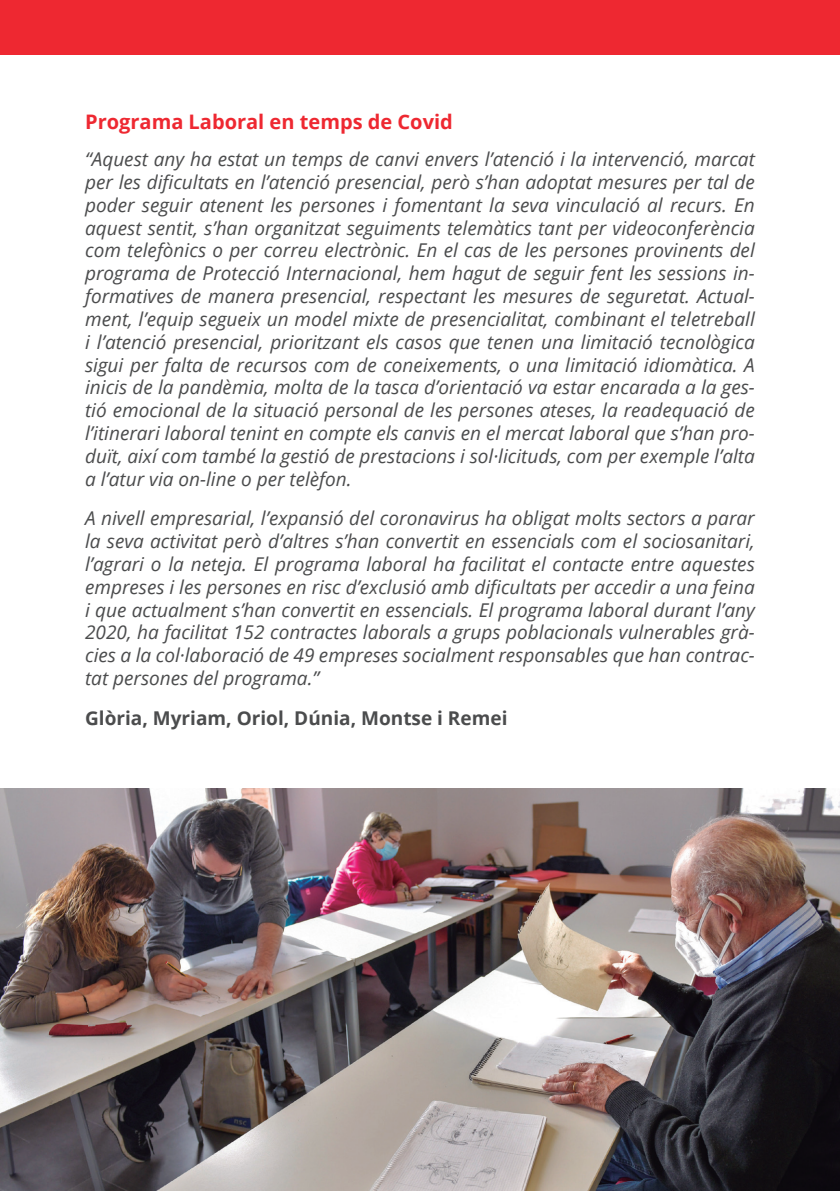
<style>
.page{position:relative;width:840px;height:1191px;background:#fff}
.page>*{position:absolute;margin:0;border:0;box-sizing:border-box;transform-origin:0 0}
.t1{font:700 20px "Open Sans";color:#ee2831}
.t2{font:italic 19px/22.8px "Open Sans";color:#4b4c4d;text-align:justify}
.t3{font:700 19px "Open Sans";color:#4b4c4d}
</style>
<div class="page">
<div style="left:0;top:0;width:839px;height:55px;background:#ee2831"></div>
<img style="left:0;top:788px;width:839px;height:403px">
<p class="t1" style="left:85px;top:107px;width:369px">Programa Laboral en temps de Covid</p>
<p class="t2" style="left:85px;top:147px;width:670px">“Aquest any ha estat un temps de canvi envers l’atenció i la intervenció, marcat per les dificultats en l’atenció presencial, però s’han adoptat mesures per tal de poder seguir atenent les persones i fomentant la seva vinculació al recurs. En aquest sentit, s’han organitzat seguiments telemàtics tant per videoconferència com telefònics o per correu electrònic. En el cas de les persones provinents del programa de Protecció Internacional, hem hagut de seguir fent les sessions in&shy;formatives de manera presencial, respectant les mesures de seguretat. Actual&shy;ment, l’equip segueix un model mixte de presencialitat, combinant el teletreball i l’atenció presencial, prioritzant els casos que tenen una limitació tecnològica sigui per falta de recursos com de coneixements, o una limitació idiomàtica. A inicis de la pandèmia, molta de la tasca d’orientació va estar encarada a la ges&shy;tió emocional de la situació personal de les persones ateses, la readequació de l’itinerari laboral tenint en compte els canvis en el mercat laboral que s’han pro&shy;duït, així com també la gestió de prestacions i sol·licituds, com per exemple l’alta a l’atur via on-line o per telèfon.</p>
<p class="t2" style="left:85px;top:506px;width:670px">A nivell empresarial, l’expansió del coronavirus ha obligat molts sectors a parar la seva activitat però d’altres s’han convertit en essencials com el sociosanitari, l’agrari o la neteja. El programa laboral ha facilitat el contacte entre aquestes empreses i les persones en risc d’exclusió amb dificultats per accedir a una feina i que actualment s’han convertit en essencials. El programa laboral durant l’any 2020, ha facilitat 152 contractes laborals a grups poblacionals vulnerables grà&shy;cies a la col·laboració de 49 empreses socialment responsables que han contrac&shy;tat persones del programa.”</p>
<p class="t3" style="left:85px;top:704px;width:423px">Glòria, Myriam, Oriol, Dúnia, Montse i Remei</p>
</div>
